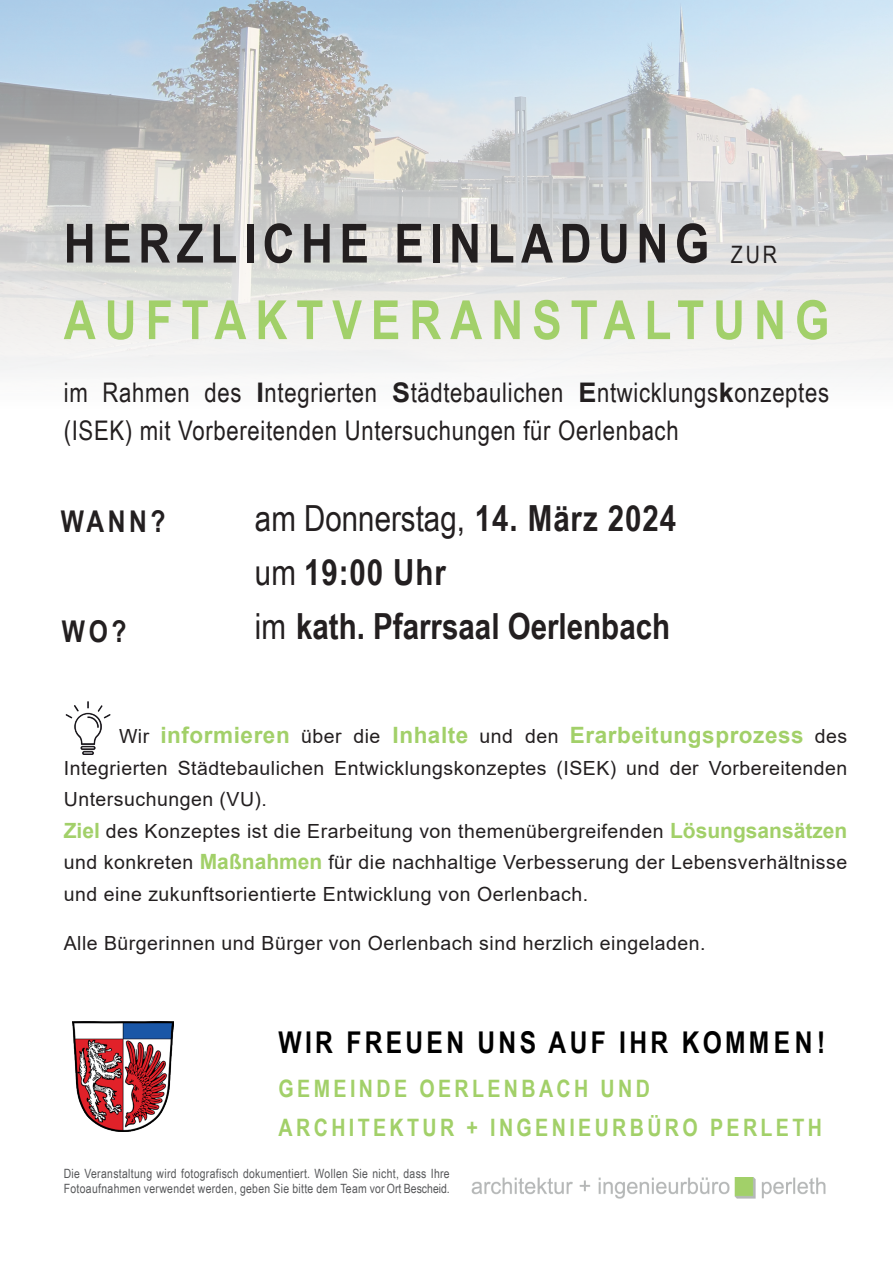
<style>
.page{position:relative;width:893px;height:1263px;background:#fff}
.page>*{position:absolute;margin:0;border:0;box-sizing:border-box;transform-origin:0 0}
.t1{font:700 54px "Arial Narrow";letter-spacing:.165em;color:#a2d06a}
.t2{font:700 54px "Arial Narrow";letter-spacing:.12em;color:#231f20}
.t3{font:700 36px/54px "Arial Narrow";color:#231f20}
.t4{font:700 30px "Arial Narrow";letter-spacing:.11em;color:#000}
.t5{font:700 30px "Arial Narrow";letter-spacing:.12em;color:#231f20}
.t6{font:27px/37.5px "Arial Narrow";letter-spacing:.025em;color:#231f20}
.t7{font:700 24px/39px "Arial Narrow";letter-spacing:.14em;color:#a2d069}
.t8{font:24px "Arial Narrow";color:#231f20}
.t9{font:700 22.5px "Arial";letter-spacing:.025em;color:#a2d069}
.t10{font:19.5px/31.5px "Arial";letter-spacing:.025em;color:#231f20}
.t11{font:12.75px/15px "Arial Narrow";letter-spacing:.025em;color:#57585a}
.s1{font-family:"Arial";font-weight:700}
.s2{font-weight:400}
.s3{font-weight:400;font-size:19.5px;color:#231f20}
.s4{font-weight:700;font-size:21px;color:#a2d069}
</style>
<div class="page">
<img style="left:0;top:0;width:893px;height:377px">
<img style="left:65px;top:701px;width:46px;height:53px">
<img style="left:471px;top:1177px;width:355px;height:22px">
<img style="left:73px;top:1022px;width:100px;height:109px">
<h1 class="t2" style="left:64px;top:203px;width:647px">HERZLICHE EINLADUNG</h1>
<p class="t8" style="left:731px;top:236px;width:48px">ZUR</p>
<h1 class="t1" style="left:64px;top:279px;width:767px">AUFTAKTVERANSTALTUNG</h1>
<h3 class="t6" style="left:64px;top:373px;width:767px">im Rahmen des <span class="s1">I</span>ntegrierten <span class="s1">S</span>tädtebaulichen <span class="s1">E</span>ntwicklungs<span class="s1">k</span>onzeptes (ISEK) mit Vorbereitenden Untersuchungen für Oerlenbach</h3>
<h3 class="t5" style="left:61px;top:499px;width:106px">WANN?</h3>
<h3 class="t5" style="left:62px;top:608px;width:66px">WO?</h3>
<h2 class="t3" style="left:255px;top:489px;width:423px"><span class="s2">am Donnerstag,</span> 14. März 2024 <span class="s2">um</span> 19:00 Uhr<br><span class="s2">im</span> kath. Pfarrsaal Oerlenbach</h2>
<p class="t9" style="left:119px;top:719px;width:730px"><span class="s3">Wir</span> informieren <span class="s3">über die</span> Inhalte <span class="s3">und den</span> Erarbeitungsprozess <span class="s3">des</span></p>
<p class="t10" style="left:64px;top:752px;width:785px">Integrierten Städtebaulichen Entwicklungskonzeptes (ISEK) und der Vorbereitenden Untersuchungen (VU).<br><span class="s4">Ziel</span> des Konzeptes ist die Erarbeitung von themenübergreifenden <span class="s4">Lösungsansätzen </span>und konkreten <span class="s4">Maßnahmen</span> für die nachhaltige Verbesserung der Lebensverhältnisse und eine zukunftsorientierte Entwicklung von Oerlenbach.</p>
<p class="t10" style="left:64px;top:927px;width:643px">Alle Bürgerinnen und Bürger von Oerlenbach sind herzlich eingeladen.</p>
<h3 class="t4" style="left:279px;top:1020px;width:548px">WIR FREUEN UNS AUF IHR KOMMEN!</h3>
<p class="t7" style="left:279px;top:1067px;width:545px">GEMEINDE OERLENBACH UND<br>ARCHITEKTUR + INGENIEURBÜRO PERLETH</p>
<p class="t11" style="left:64px;top:1166px;width:388px">Die Veranstaltung wird fotografisch dokumentiert. Wollen Sie nicht, dass Ihre<br>Fotoaufnahmen verwendet werden, geben Sie bitte dem Team vor Ort Bescheid.</p>
</div>
